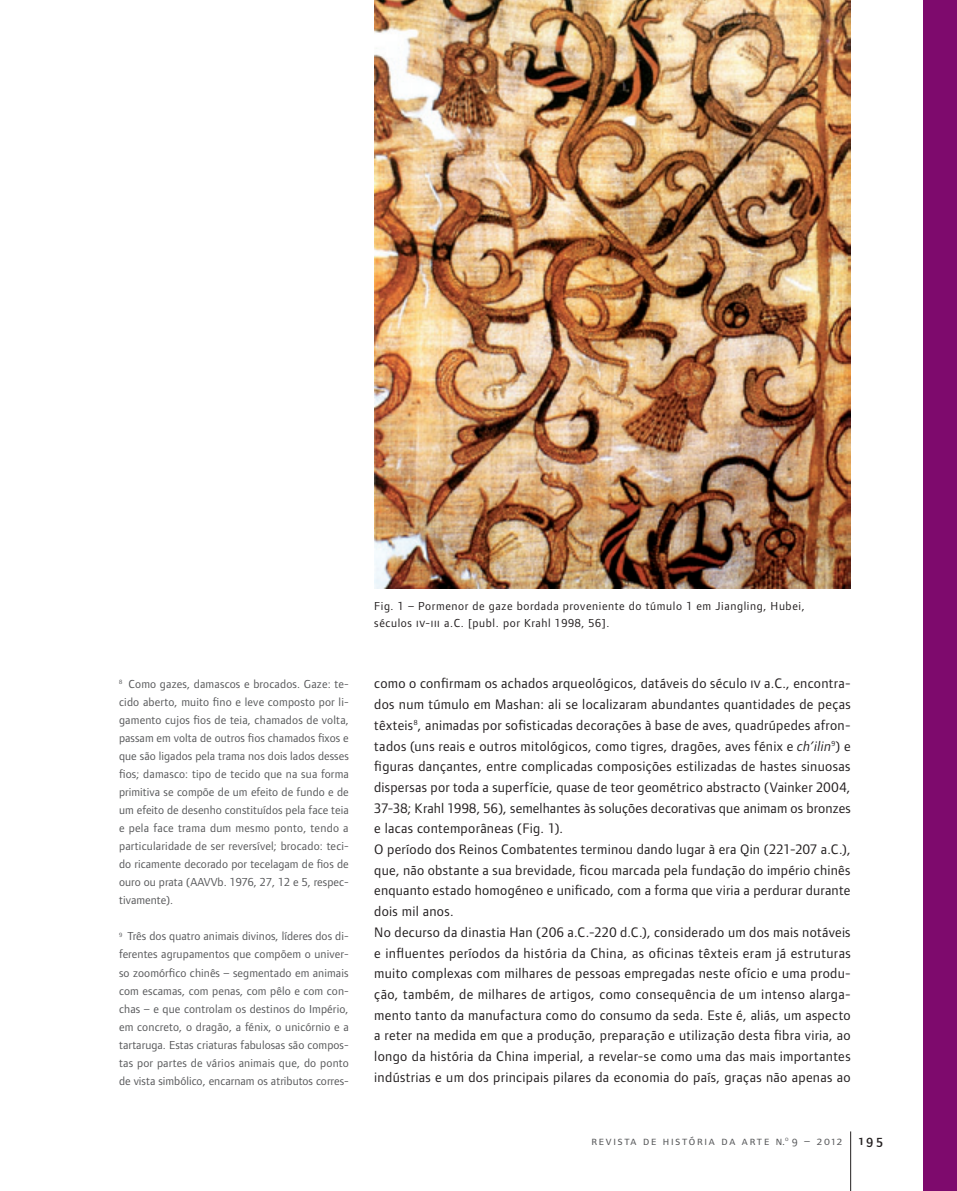
<style>
.page{position:relative;width:957px;height:1191px;background:#fff}
.page>*{position:absolute;margin:0;border:0;box-sizing:border-box;transform-origin:0 0}
.texto_corrido{font:14.25px/20.7px "Foundry Form Sans";letter-spacing:.02em;color:#231f20;text-align:justify}
.t1{font:500 13.5px "Foundry Journal SC";color:#231f20}
.notas{font:12px/18px "Foundry Form Sans";letter-spacing:.005em;color:#57585a;text-align:justify}
.legenda_left{font:12px/16.5px "Foundry Form Sans";letter-spacing:.05em;color:#231f20}
.t2{font:12px "Foundry Form Sans Book SC";letter-spacing:.15em;color:#57585a}
.s1{font-family:"Foundry Form Sans Book SC"}
.s2{font-style:italic}
</style>
<div class="page">
<hr style="left:850px;top:1131px;width:1px;height:60px;background:#231f20">
<div style="left:923px;top:0;width:34px;height:1191px;background:#7e0a6d"></div>
<img style="left:374px;top:0;width:476px;height:588px">
<p class="notas" style="left:119px;top:675px;width:231px"><sup>8</sup> Como gazes, damascos e brocados. Gaze: te&shy;cido aberto, muito fino e leve composto por li&shy;gamento cujos fios de teia, chamados de volta, passam em volta de outros fios chamados fixos e que são ligados pela trama nos dois lados desses fios; damasco: tipo de tecido que na sua forma primitiva se compõe de um efeito de fundo e de um efeito de desenho constituídos pela face teia e pela face trama dum mesmo ponto, tendo a particularidade de ser reversível; brocado: teci&shy;do ricamente decorado por tecelagam de fios de ouro ou prata (AAVVb. 1976, 27, 12 e 5, respec&shy;tivamente).</p>
<p class="notas" style="left:119px;top:927px;width:231px"><sup>9</sup> Três dos quatro animais divinos, líderes dos di&shy;ferentes agrupamentos que compõem o univer&shy;so zoomórfico chinês – segmentado em animais com escamas, com penas, com pêlo e com con&shy;chas – e que controlam os destinos do Império, em concreto, o dragão, a fénix, o unicórnio e a tartaruga. Estas criaturas fabulosas são compos&shy;tas por partes de vários animais que, do ponto de vista simbólico, encarnam os atributos corres-</p>
<p class="legenda_left" style="left:374px;top:598px;width:432px">Fig. 1 – Pormenor de gaze bordada proveniente do túmulo 1 em Jiangling, Hubei, séculos <span class="s1">iv-‑iii</span> a.C. [publ. por Krahl 1998, 56].</p>
<p class="texto_corrido" style="left:374px;top:673px;width:478px">como o confirmam os achados arqueológicos, datáveis do século <span class="s1">iv</span> a.C., encontra&shy;dos num túmulo em Mashan: ali se localizaram abundantes quantidades de peças têxteis<sup>8</sup>, animadas por sofisticadas decorações à base de aves, quadrúpedes afron&shy;tados (uns reais e outros mitológicos, como tigres, dragões, aves fénix e <span class="s2">ch’ilin</span><sup>9</sup>) e figuras dançantes, entre complicadas composições estilizadas de hastes sinuosas dispersas por toda a superfície, quase de teor geométrico abstracto (Vainker 2004, 37-‑38; Krahl 1998, 56), semelhantes às soluções decorativas que animam os bronzes e lacas contemporâneas (Fig. 1).</p>
<p class="texto_corrido" style="left:374px;top:839px;width:478px">O período dos Reinos Combatentes terminou dando lugar à era Qin (221-‑207 a.C.), que, não obstante a sua brevidade, ficou marcada pela fundação do império chinês enquanto estado homogéneo e unificado, com a forma que viria a perdurar durante dois mil anos.</p>
<p class="texto_corrido" style="left:374px;top:921px;width:478px">No decurso da dinastia Han (206 a.C.-‑220 d.C.), considerado um dos mais notáveis e influentes períodos da história da China, as oficinas têxteis eram já estruturas muito complexas com milhares de pessoas empregadas neste ofício e uma produ&shy;ção, também, de milhares de artigos, como consequência de um intenso alarga&shy;mento tanto da manufactura como do consumo da seda. Este é, aliás, um aspecto a reter na medida em que a produção, preparação e utilização desta fibra viria, ao longo da história da China imperial, a revelar-‑se como uma das mais importantes indústrias e um dos principais pilares da economia do país, graças não apenas ao</p>
<p class="t2" style="left:591px;top:1133px;width:252px">revista de história da arte n.<sup>o</sup> 9 – 2012</p>
<p class="t1" style="left:859px;top:1132px;width:25px">195</p>
</div>
